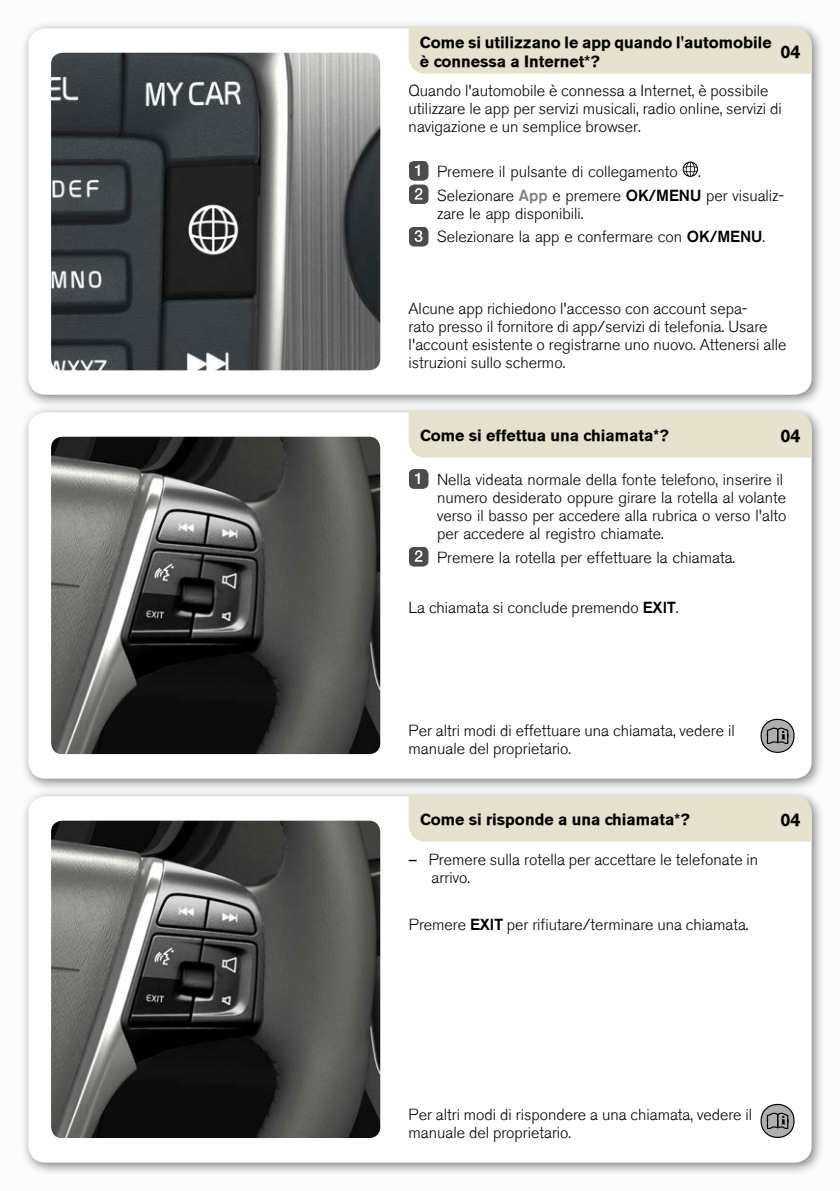
<style>
.page{position:relative;width:840px;height:1191px;background:#fff}
.page>*{position:absolute;margin:0;border:0;box-sizing:border-box;transform-origin:0 0}
.t1{font:700 18px "Volvo Sans";color:#000}
.t2{font:300 16px/18px "Volvo Sans";color:#000}
.t3{font:700 16px/19.2px "Volvo Sans";color:#000}
.s1{color:#808180}
.s2{font-style:inherit}
.s3{font-family:"Helvetica Neue ECG";font-weight:400}
</style>
<div class="page">
<div style="left:20px;top:20px;width:804px;height:388px;background:#000;opacity:.5"></div>
<div style="left:28px;top:28px;width:783px;height:367px;background:#fff;border-radius:17px"></div>
<div style="left:20px;top:404px;width:804px;height:388px;background:#000;opacity:.5"></div>
<div style="left:28px;top:412px;width:783px;height:366px;background:#fff;border-radius:17px"></div>
<div style="left:20px;top:788px;width:804px;height:388px;background:#000;opacity:.5"></div>
<div style="left:28px;top:796px;width:783px;height:366px;background:#fff;border-radius:17px"></div>
<div style="left:408px;top:412px;width:403px;height:46px;background:#e5e1cc"></div>
<img style="left:51px;top:437px;width:329px;height:317px">
<div style="left:408px;top:28px;width:403px;height:46px;background:#e5e1cc"></div>
<img style="left:51px;top:53px;width:329px;height:317px">
<div style="left:408px;top:796px;width:403px;height:45px;background:#e5e1cc"></div>
<img style="left:51px;top:820px;width:329px;height:318px">
<svg style="left:682px;top:162px;width:15px;height:15px"></svg>
<svg style="left:409px;top:161px;width:19px;height:43px"></svg>
<svg style="left:409px;top:227px;width:19px;height:19px"></svg>
<svg style="left:409px;top:469px;width:19px;height:20px"></svg>
<svg style="left:409px;top:547px;width:19px;height:19px"></svg>
<svg style="left:760px;top:719px;width:34px;height:34px"></svg>
<svg style="left:760px;top:1103px;width:34px;height:35px"></svg>
<p class="t3" style="left:420px;top:33px;width:353px">Come si utilizzano le app quando l'automobile è connessa a Internet*?</p>
<p class="t2" style="left:408px;top:82px;width:374px">Quando l'automobile è connessa a Internet, è possibile utilizzare le app per servizi musicali, radio online, servizi di navigazione e un semplice browser.</p>
<p class="t2" style="left:437px;top:162px;width:242px">Premere il pulsante di collegamento</p>
<p class="t1" style="left:780px;top:41px;width:22px">04</p>
<p class="t2" style="left:437px;top:160px;width:348px;line-height:23.6px;text-indent:261px">.<br>Selezionare <span class="s1">App</span> e premere <span class="s2">OK/MENU</span> per visualiz-</p>
<p class="t2" style="left:437px;top:201px;width:329px;line-height:23.6px">zare le app disponibili.<br>Selezionare la app e confermare con <span class="s2">OK/MENU</span>.</p>
<p class="t2" style="left:408px;top:300px;width:379px">Alcune app richiedono l'accesso con account sepa-<br>rato presso il fornitore di app/servizi di telefonia. Usare l'account esistente o registrarne uno nuovo. Attenersi alle istruzioni sullo schermo.</p>
<p class="t3" style="left:420px;top:426px;width:250px">Come si effettua una chiamata*?</p>
<p class="t1" style="left:780px;top:425px;width:22px">04</p>
<p class="t2" style="left:437px;top:471px;width:350px">Nella videata normale della fonte telefono, inserire il numero desiderato oppure girare la rotella al volante verso il basso per accedere alla rubrica o verso l'alto per accedere al registro chiamate.</p>
<p class="t2" style="left:437px;top:548px;width:299px">Premere la rotella per effettuare la chiamata.</p>
<p class="t2" style="left:408px;top:598px;width:271px">La chiamata si conclude premendo <span class="s2">EXIT</span>.</p>
<p class="t2" style="left:408px;top:722px;width:327px">Per altri modi di effettuare una chiamata, vedere il manuale del proprietario.</p>
<p class="t3" style="left:420px;top:810px;width:271px">Come si risponde a una chiamata*?</p>
<p class="t2" style="left:431px;top:850px;width:328px;text-indent:-23px"><span class="s3">–</span> Premere sulla rotella per accettare le telefonate in arrivo.</p>
<p class="t2" style="left:408px;top:916px;width:341px">Premere <span class="s2">EXIT</span> per rifiutare/terminare una chiamata.</p>
<p class="t1" style="left:780px;top:809px;width:22px">04</p>
<p class="t2" style="left:408px;top:1105px;width:345px">Per altri modi di rispondere a una chiamata, vedere il manuale del proprietario.</p>
</div>
